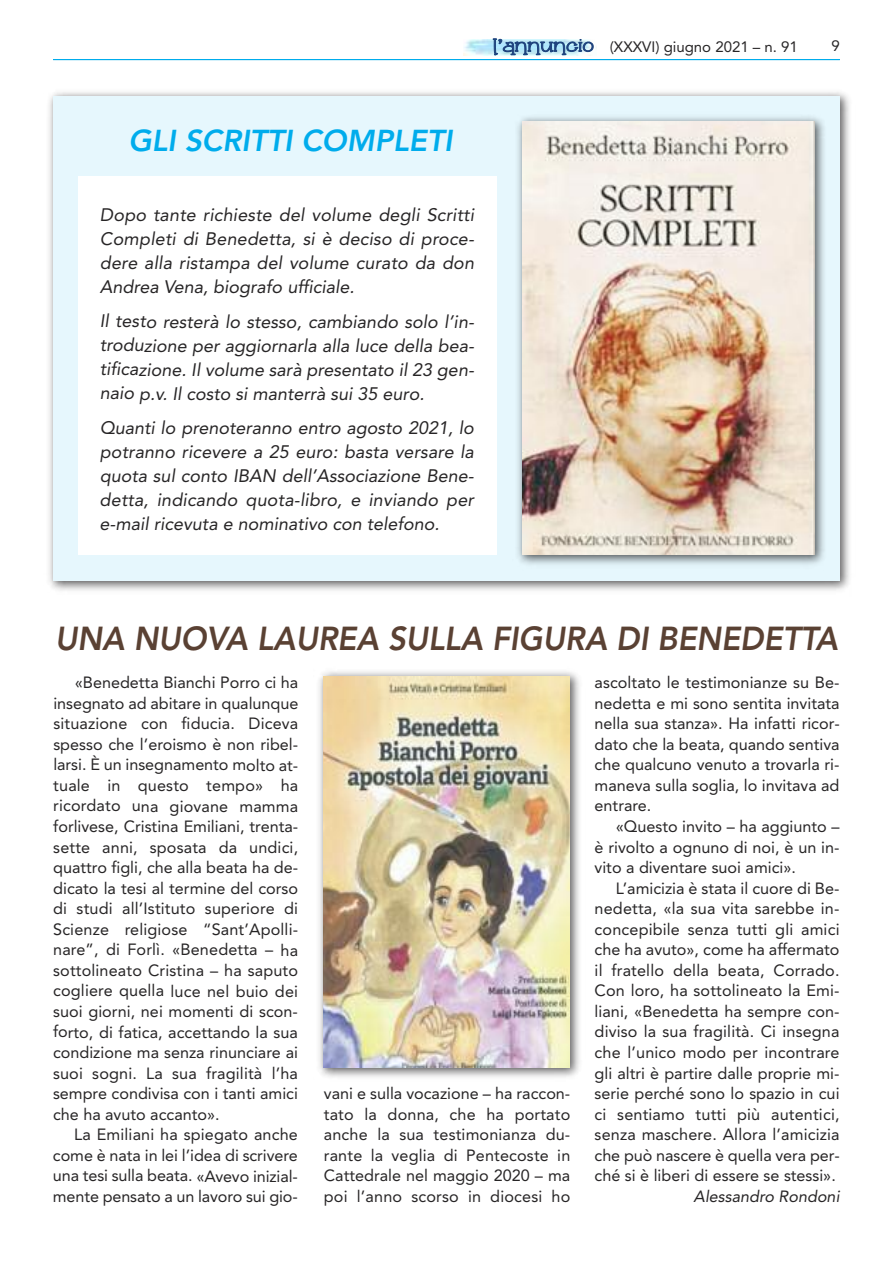
<style>
.page{position:relative;width:893px;height:1263px;background:#fff}
.page>*{position:absolute;margin:0;border:0;box-sizing:border-box;transform-origin:0 0}
.t1{font:italic 800 33px "Avenir";color:#5a4133;scale:.94 1}
.t2{font:italic 800 30px "Avenir";color:#00acec}
.t3{font:italic 18px/24px "Avenir";color:#272526;text-align:justify}
.t4{font:16.2px/20.5px "Avenir";color:#272526;text-align:justify}
.t5{font:italic 16.2px "Avenir";color:#272526}
.t6{font:15px "Avenir";color:#272526}
.s1{font-family:"Grandma's Garden";font-size:18px;color:#1f447e}
</style>
<div class="page">
<img style="left:463px;top:40px;width:128px;height:15px">
<hr style="left:53px;top:59px;width:787px;height:1px;background:#00acec">
<img style="left:48px;top:92px;width:802px;height:499px">
<div style="left:53px;top:96px;width:787px;height:484px;background:#e6f7fd"></div>
<img style="left:517px;top:116px;width:308px;height:449px">
<img style="left:522px;top:121px;width:292px;height:434px">
<div style="left:79px;top:176px;width:418px;height:379px;background:#fff"></div>
<img style="left:319px;top:671px;width:261px;height:406px">
<img style="left:323px;top:676px;width:247px;height:391px">
<p class="t6" style="left:493px;top:34px;width:307px"><span class="s1">l’annuncio</span> (XXXVI) giugno 2021 – n. 91</p>
<p class="t6" style="left:831px;top:34px;width:10px">9</p>
<h2 class="t2" style="left:129px;top:123px;width:325px">GLI SCRITTI COMPLETI</h2>
<p class="t3" style="left:100px;top:203px;width:376px">Dopo tante richieste del volume degli Scritti Completi di Benedetta, si è deciso di proce&shy;dere alla ristampa del volume curato da don Andrea Vena, biografo ufficiale.</p>
<p class="t3" style="left:100px;top:309px;width:376px">Il testo resterà lo stesso, cambiando solo l’in&shy;troduzione per aggiornarla alla luce della bea&shy;tificazione. Il volume sarà presentato il 23 gen&shy;naio p.v. Il costo si manterrà sui 35 euro.</p>
<p class="t3" style="left:100px;top:416px;width:376px">Quanti lo prenoteranno entro agosto 2021, lo potranno ricevere a 25 euro: basta versare la quota sul conto IBAN dell’Associazione Bene&shy;detta, indicando quota-libro, e inviando per e-mail ricevuta e nominativo con telefono.</p>
<h1 class="t1" style="left:55px;top:619px;width:834px">UNA NUOVA LAUREA SULLA FIGURA DI BENEDETTA</h1>
<p class="t4" style="left:53px;top:672px;width:247px;text-indent:22px">«Benedetta Bianchi Porro ci ha insegnato ad abitare in qualunque situazione con fiducia. Diceva spesso che l’eroismo è non ribel&shy;larsi. È un insegnamento molto at&shy;tuale in questo tempo» ha ricordato una giovane mamma forlivese, Cristina Emiliani, trenta&shy;sette anni, sposata da undici, quattro figli, che alla beata ha de&shy;dicato la tesi al termine del corso di studi all’Istituto superiore di Scienze religiose “Sant’Apolli&shy;nare”, di Forlì. «Benedetta – ha sottolineato Cristina – ha saputo cogliere quella luce nel buio dei suoi giorni, nei momenti di scon&shy;forto, di fatica, accettando la sua condizione ma senza rinunciare ai suoi sogni. La sua fragilità l’ha sempre condivisa con i tanti amici che ha avuto accanto».</p>
<p class="t4" style="left:53px;top:1124px;width:247px;text-indent:21px">La Emiliani ha spiegato anche come è nata in lei l’idea di scrivere una tesi sulla beata. «Avevo inizial&shy;mente pensato a un lavoro sui gio-</p>
<p class="t4" style="left:595px;top:672px;width:247px">ascoltato le testimonianze su Be&shy;nedetta e mi sono sentita invitata nella sua stanza». Ha infatti ricor&shy;dato che la beata, quando sentiva che qualcuno venuto a trovarla ri&shy;maneva sulla soglia, lo invitava ad entrare.</p>
<p class="t4" style="left:595px;top:815px;width:246px;text-indent:21px">«Questo invito – ha aggiunto – è rivolto a ognuno di noi, è un in&shy;vito a diventare suoi amici».</p>
<p class="t4" style="left:595px;top:877px;width:247px;text-indent:21px">L’amicizia è stata il cuore di Be&shy;nedetta, «la sua vita sarebbe in&shy;concepibile senza tutti gli amici che ha avuto», come ha affermato il fratello della beata, Corrado.<br>Con loro, ha sottolineato la Emi&shy;liani, «Benedetta ha sempre con&shy;diviso la sua fragilità. Ci insegna che l’unico modo per incontrare gli altri è partire dalle proprie mi&shy;serie perché sono lo spazio in cui ci sentiamo tutti più autentici, senza maschere. Allora l’amicizia che può nascere è quella vera per&shy;ché si è liberi di essere se stessi».</p>
<p class="t5" style="left:694px;top:1186px;width:147px">Alessandro Rondoni</p>
<p class="t4" style="left:324px;top:1083px;width:248px">vani e sulla vocazione – ha raccon&shy;tato la donna, che ha portato anche la sua testimonianza du&shy;rante la veglia di Pentecoste in Cattedrale nel maggio 2020 – ma poi l’anno scorso in diocesi ho</p>
</div>
